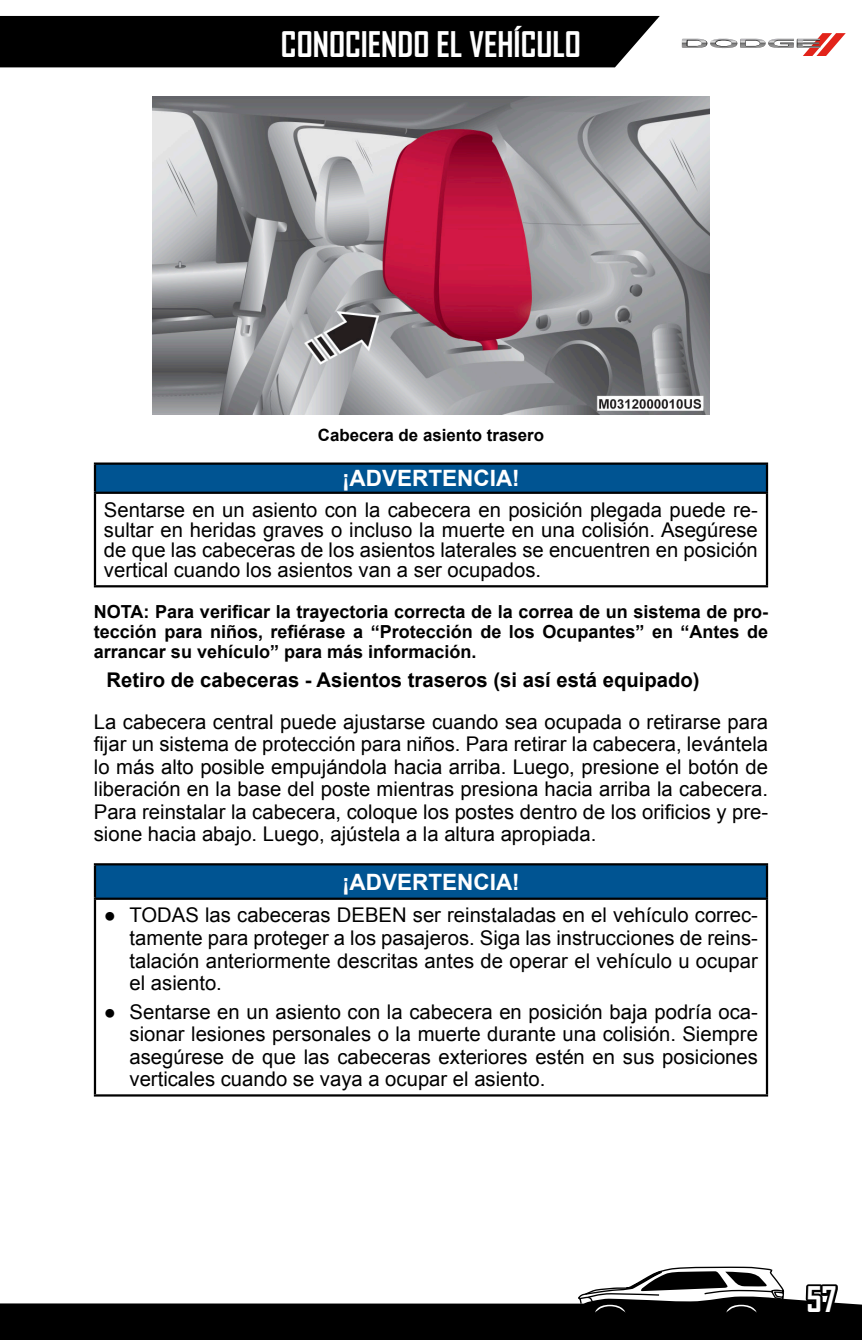
<style>
.page{position:relative;width:862px;height:1340px;background:#fff}
.page>*{position:absolute;margin:0;border:0;box-sizing:border-box;transform-origin:0 0}
.t1{font:700 33.75px "Agency FB";color:#fff}
.t2{font:700 33.75px "Agency FB";color:#fff}
.Adver_Preca_Título{font:700 22.5px "Arial";color:#fff}
._4_Normal{font:20.25px/22.5px "Arial";color:#000;text-align:justify}
.Adver_Preca_Texto{font:20.25px/20.2px "Arial";color:#000;text-align:justify}
._3_Tercer_sub{font:700 20.25px "Arial";color:#000}
._6_NOTA{font:700 18px/20.2px "Arial";color:#000;text-align:justify}
._7_Pie_de_fot{font:700 16.88px "Arial";color:#000}
</style>
<div class="page">
<div style="left:0;top:15px;width:660px;height:53px;background:#000"></div>
<svg style="left:0;top:1266px;width:861px;height:73px"></svg>
<svg style="left:802px;top:33px;width:43px;height:23px"></svg>
<img style="left:681px;top:39px;width:138px;height:9px">
<img style="left:152px;top:96px;width:557px;height:319px">
<div style="left:95px;top:463px;width:671px;height:30px;background:#005492"></div>
<hr style="left:94px;top:462px;width:673px;height:3px;background:#000">
<hr style="left:94px;top:465px;width:2px;height:26px;background:#000">
<hr style="left:765px;top:465px;width:2px;height:26px;background:#000">
<hr style="left:94px;top:491px;width:673px;height:3px;background:#000">
<hr style="left:94px;top:494px;width:2px;height:91px;background:#000">
<hr style="left:765px;top:494px;width:2px;height:91px;background:#000">
<hr style="left:94px;top:585px;width:673px;height:2px;background:#000">
<div style="left:95px;top:864px;width:671px;height:34px;background:#005492"></div>
<hr style="left:94px;top:863px;width:673px;height:2px;background:#000">
<hr style="left:94px;top:865px;width:2px;height:32px;background:#000">
<hr style="left:765px;top:865px;width:2px;height:32px;background:#000">
<hr style="left:94px;top:897px;width:673px;height:2px;background:#000">
<hr style="left:94px;top:899px;width:2px;height:195px;background:#000">
<hr style="left:765px;top:899px;width:2px;height:195px;background:#000">
<hr style="left:94px;top:1094px;width:673px;height:2px;background:#000">
<h1 class="t1" style="left:281px;top:23px;width:301px">CONOCIENDO EL VEHÍCULO</h1>
<p class="_7_Pie_de_fot" style="left:317px;top:423px;width:228px">Cabecera de asiento trasero</p>
<p class="Adver_Preca_Título" style="left:342px;top:463px;width:179px">¡ADVERTENCIA!</p>
<p class="Adver_Preca_Texto" style="left:104px;top:499px;width:655px">Sentarse en un asiento con la cabecera en posición plegada puede re&shy;sultar en heridas graves o incluso la muerte en una colisión. Asegúrese de que las cabeceras de los asientos laterales se encuentren en posición vertical cuando los asientos van a ser ocupados.</p>
<p class="_6_NOTA" style="left:94px;top:602px;width:675px">NOTA: Para verificar la trayectoria correcta de la correa de un sistema de pro&shy;tección para niños, refiérase a “Protección de los Ocupantes” en “Antes de arrancar su vehículo” para más información.</p>
<p class="_3_Tercer_sub" style="left:107px;top:666px;width:594px">Retiro de cabeceras - Asientos traseros (si así está equipado)</p>
<p class="_4_Normal" style="left:94px;top:710px;width:675px;text-align:left">La cabecera central puede ajustarse cuando sea ocupada o retirarse para fijar un sistema de protección para niños. Para retirar la cabecera, levántela lo más alto posible empujándola hacia arriba. Luego, presione el botón de liberación en la base del poste mientras presiona hacia arriba la cabecera.<br>Para reinstalar la cabecera, coloque los postes dentro de los orificios y pre&shy;sione hacia abajo. Luego, ajústela a la altura apropiada.</p>
<p class="Adver_Preca_Título" style="left:342px;top:866px;width:179px">¡ADVERTENCIA!</p>
<p class="_4_Normal" style="left:129px;top:904px;width:629px;text-indent:-26px">● TODAS las cabeceras DEBEN ser reinstaladas en el vehículo correc&shy;tamente para proteger a los pasajeros. Siga las instrucciones de reins&shy;talación anteriormente descritas antes de operar el vehículo u ocupar el asiento.</p>
<p class="_4_Normal" style="left:129px;top:1000px;width:629px;text-indent:-26px">● Sentarse en un asiento con la cabecera en posición baja podría oca&shy;sionar lesiones personales o la muerte durante una colisión. Siempre asegúrese de que las cabeceras exteriores estén en sus posiciones verticales cuando se vaya a ocupar el asiento.</p>
<h1 class="t2" style="left:806px;top:1278px;width:31px">57</h1>
</div>
